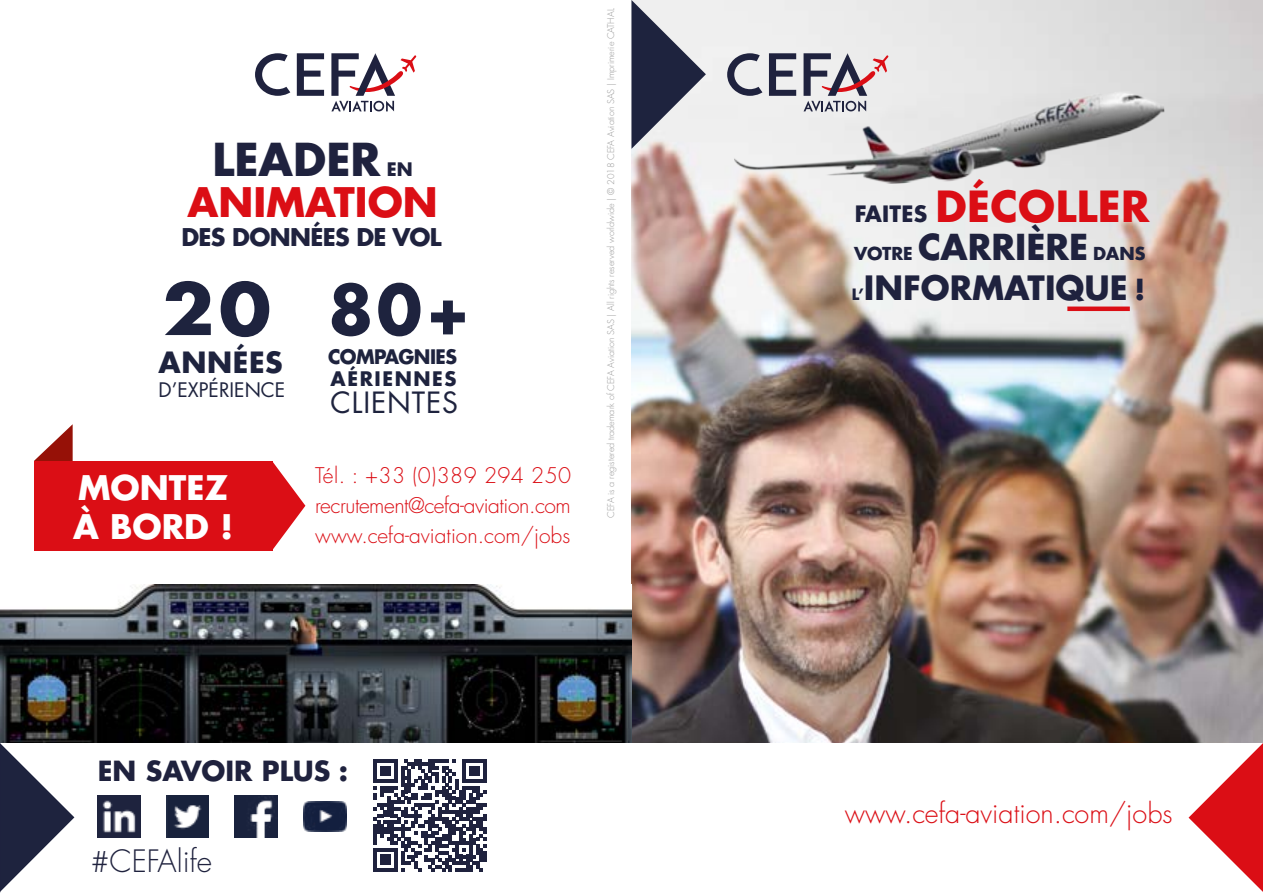
<style>
.page{position:relative;width:1263px;height:893px;background:#fff}
.page>*{position:absolute;margin:0;border:0;box-sizing:border-box;transform-origin:0 0}
.t1{font:700 69px "Futura LT Pro";color:#1e233e;scale:1.1 1}
.t2{font:700 66px "Futura LT Pro";color:#1e233e}
.t3{font:700 44.1px "Futura LT Pro";color:#1f223e}
.t4{font:700 41.7px "Futura LT Pro";letter-spacing:.01em;color:#db0e15}
.t5{font:700 39.6px "Futura LT Pro";color:#db0e15}
.t6{font:700 33px/39.6px "Futura LT Pro";color:#fff}
.t7{font:700 32.55px "Futura LT Pro";color:#1f223e}
.t8{font:300 30px "Futura LT Pro";color:#1f223e}
.t9{font:28.5px "Futura LT Pro";letter-spacing:.03em;color:#1e233e}
.t10{font:700 28.5px "Futura LT Pro";letter-spacing:.02em;color:#1e233e}
.t11{font:300 27px "Futura LT Pro";color:#db0e15}
.t12{font:700 27px "Futura LT Pro";color:#1f223e}
.t13{font:700 23.85px "Futura LT Pro";letter-spacing:-.03em;color:#1f223e}
.t14{font:300 21px/30px "Futura LT Pro";letter-spacing:-.02em;color:#db0e15;text-align:justify}
.t15{font:19.5px "Futura LT Pro";color:#1e233e}
.t16{font:700 19.5px "Futura LT Pro";letter-spacing:-.03em;color:#1e233e}
.t17{font:700 19.5px "Futura LT Pro";letter-spacing:.08em;color:#1e233e}
.t18{font:700 18.15px "Futura LT Pro";color:#1f223e}
.t19{font:700 17.4px "Futura LT Pro";color:#1f223e}
.t20{font:300 9px "Futura LT Pro";color:#999}
.s1{font-size:21.9px;color:#1f223e}
.s2{font-size:34.8px}
.s3{font-size:15.15px}
.s4{font-size:28.2px}
</style>
<div class="page">
<img style="left:631px;top:0;width:632px;height:743px">
<img style="left:0;top:585px;width:631px;height:158px">
<svg style="left:631px;top:0;width:75px;height:149px"></svg>
<svg style="left:0;top:743px;width:74px;height:149px"></svg>
<svg style="left:727px;top:53px;width:35px;height:43px"></svg>
<svg style="left:769px;top:53px;width:27px;height:37px"></svg>
<svg style="left:803px;top:53px;width:86px;height:37px;background:#b1a0a8"></svg>
<svg style="left:1188px;top:743px;width:75px;height:149px"></svg>
<img style="left:98px;top:795px;width:42px;height:43px">
<img style="left:235px;top:795px;width:42px;height:43px">
<img style="left:166px;top:795px;width:43px;height:43px">
<svg style="left:34px;top:424px;width:39px;height:37px"></svg>
<div style="left:34px;top:461px;width:238px;height:90px;background:#db0e15"></div>
<svg style="left:272px;top:461px;width:33px;height:90px"></svg>
<img style="left:303px;top:801px;width:43px;height:30px">
<svg style="left:255px;top:53px;width:35px;height:43px"></svg>
<svg style="left:297px;top:53px;width:27px;height:43px"></svg>
<svg style="left:331px;top:53px;width:86px;height:58px"></svg>
<img style="left:732px;top:90px;width:435px;height:101px">
<hr style="left:1067px;top:307px;width:63px;height:4px;background:#db0e15">
<svg style="left:373px;top:759px;width:113px;height:113px"></svg>
<h3 class="t3" style="left:212px;top:126px;width:170px">LEADER</h3>
<h3 class="t18" style="left:387px;top:155px;width:27px">EN</h3>
<h3 class="t5" style="left:187px;top:172px;width:252px">ANIMATION</h3>
<h3 class="t13" style="left:181px;top:219px;width:262px">DES DONNÉES DE VOL</h3>
<h1 class="t1" style="left:162px;top:256px;width:100px">20</h1>
<h3 class="t10" style="left:159px;top:341px;width:126px">ANNÉES</h3>
<h3 class="t15" style="left:159px;top:377px;width:128px">D’EXPÉRIENCE</h3>
<h3 class="t6" style="left:73px;top:466px;width:161px">MONTEZ<br>À BORD !</h3>
<h2 class="t2" style="left:328px;top:259px;width:144px">80+</h2>
<h3 class="t16" style="left:328px;top:342px;width:130px">COMPAGNIES</h3>
<h3 class="t17" style="left:331px;top:364px;width:127px">AÉRIENNES</h3>
<h3 class="t9" style="left:331px;top:383px;width:129px">CLIENTES</h3>
<h3 class="t14" style="left:315px;top:460px;width:257px">Tél. : +33 (0)389 294 250 recrutement@cefa-aviation.com www.cefa-aviation.com/jobs</h3>
<p class="t20" style="left:605px;top:518px;width:511px;rotate:-90deg">CEFA is a registered trademark of CEFA Aviation SAS | All rights reserved worldwide | © 2018 CEFA Aviation SAS | Imprimerie CATHAL</p>
<h3 class="t12" style="left:98px;top:750px;width:252px">EN SAVOIR PLUS :</h3>
<h3 class="t8" style="left:91px;top:842px;width:123px">#CEFAlife</h3>
<h3 class="t4" style="left:855px;top:174px;width:296px"><span class="s1">FAITES</span> DÉCOLLER</h3>
<h3 class="t19" style="left:854px;top:240px;width:293px">VOTRE <span class="s2">CARRIÈRE</span> DANS</h3>
<h3 class="t7" style="left:852px;top:262px;width:295px"><span class="s3">L’</span>INFORMATIQUE <span class="s4">!</span></h3>
<h3 class="t11" style="left:845px;top:795px;width:329px">www.cefa-aviation.com/jobs</h3>
</div>
